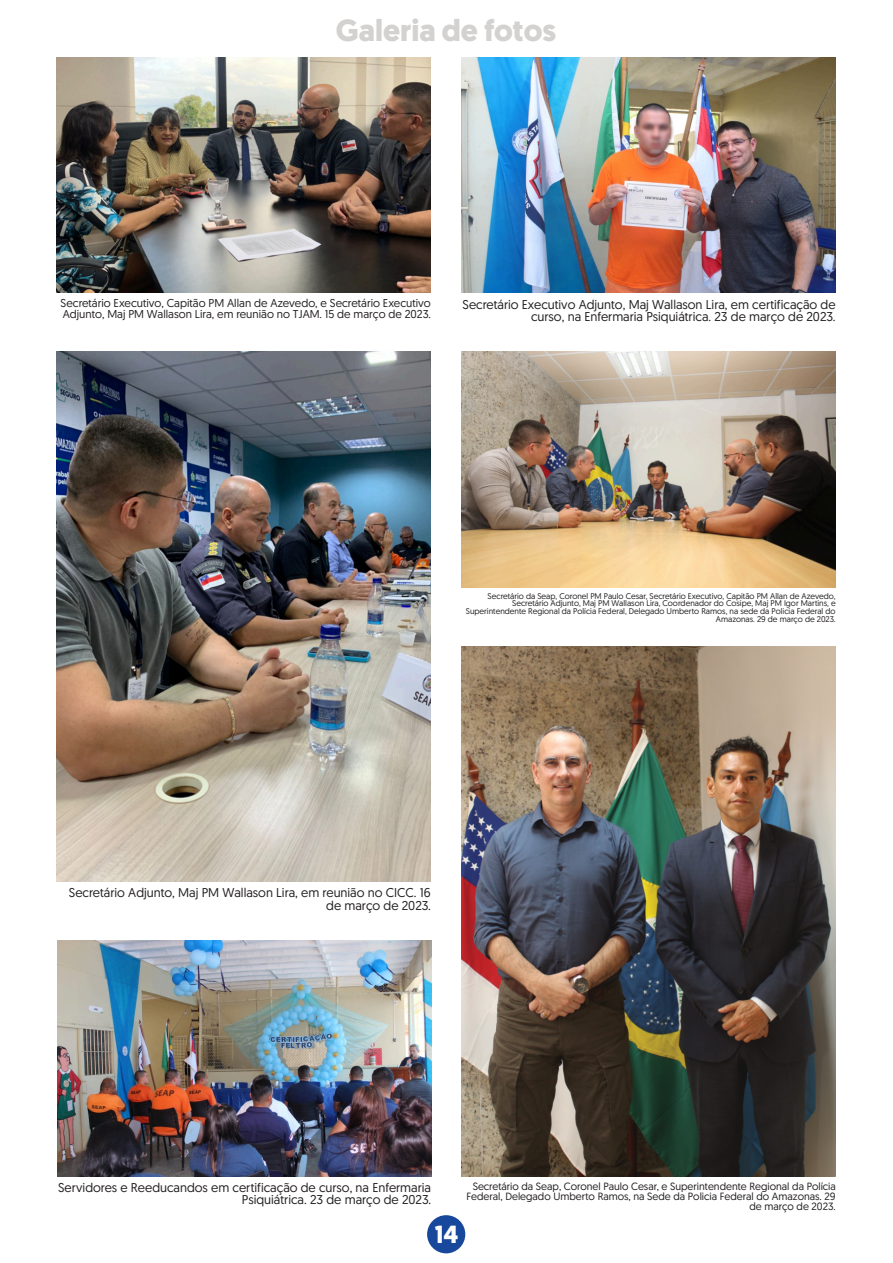
<style>
.page{position:relative;width:893px;height:1263px;background:#fff}
.page>*{position:absolute;margin:0;border:0;box-sizing:border-box;transform-origin:0 0}
.t1{font:700 30.6px "Geomanist";color:#d4d2d1}
.t2{font:700 24.75px "Geomanist";color:#fff}
.t3{font:12.75px/12.1px "Geomanist";color:#231f20;text-align:right}
.t4{font:11.4px/10.9px "Geomanist";color:#231f20}
.t5{font:10.5px/10.1px "Geomanist";color:#231f20;text-align:right}
.t6{font:8.25px/7.9px "Geomanist";color:#231f20;text-align:right}
</style>
<div class="page">
<img style="left:57px;top:57px;width:374px;height:236px">
<img style="left:57px;top:941px;width:374px;height:235px">
<img style="left:108px;top:1071px;width:100px;height:24px">
<img style="left:57px;top:352px;width:374px;height:530px">
<div style="left:427px;top:1215px;width:38px;height:38px;background:#18489b;border-radius:50%"></div>
<img style="left:461px;top:352px;width:375px;height:235px">
<img style="left:461px;top:57px;width:375px;height:236px">
<img style="left:633px;top:103px;width:41px;height:53px">
<img style="left:461px;top:646px;width:375px;height:530px">
<h1 class="t1" style="left:336px;top:18px;width:222px">Galeria de fotos</h1>
<h3 class="t4" style="left:61px;top:299px;width:372px">Secretário Executivo, Capitão PM Allan de Azevedo, e Secretário Executivo<br>Adjunto, Maj PM Wallason Lira, em reunião no TJAM. 15 de março de 2023.</h3>
<h3 class="t3" style="left:463px;top:299px;width:374px">Secretário Executivo Adjunto, Maj Wallason Lira, em certificação de curso, na Enfermaria Psiquiátrica. 23 de março de 2023.</h3>
<p class="t6" style="left:466px;top:592px;width:371px">Secretário da Seap, Coronel PM Paulo Cesar, Secretário Executivo, Capitão PM Allan de Azevedo, Secretário Adjunto, Maj PM Wallason Lira, Coordenador do Cosipe, Maj PM Igor Martins, e Superintendente Regional da Polícia Federal, Delegado Umberto Ramos, na sede da Policia Federal do Amazonas. 29 de março de 2023.</p>
<h3 class="t3" style="left:69px;top:888px;width:363px">Secretário Adjunto, Maj PM Wallason Lira, em reunião no CICC. 16 de março de 2023.</h3>
<h3 class="t3" style="left:58px;top:1183px;width:375px">Servidores e Reeducandos em certificação de curso, na Enfermaria<br>Psiquiátrica. 23 de março de 2023.</h3>
<p class="t5" style="left:467px;top:1182px;width:371px">Secretário da Seap, Coronel Paulo Cesar, e Superintendente Regional da Polícia<br>Federal, Delegado Umberto Ramos, na Sede da Policia Federal do Amazonas. 29 de março de 2023.</p>
<h2 class="t2" style="left:435px;top:1224px;width:25px">14</h2>
</div>
